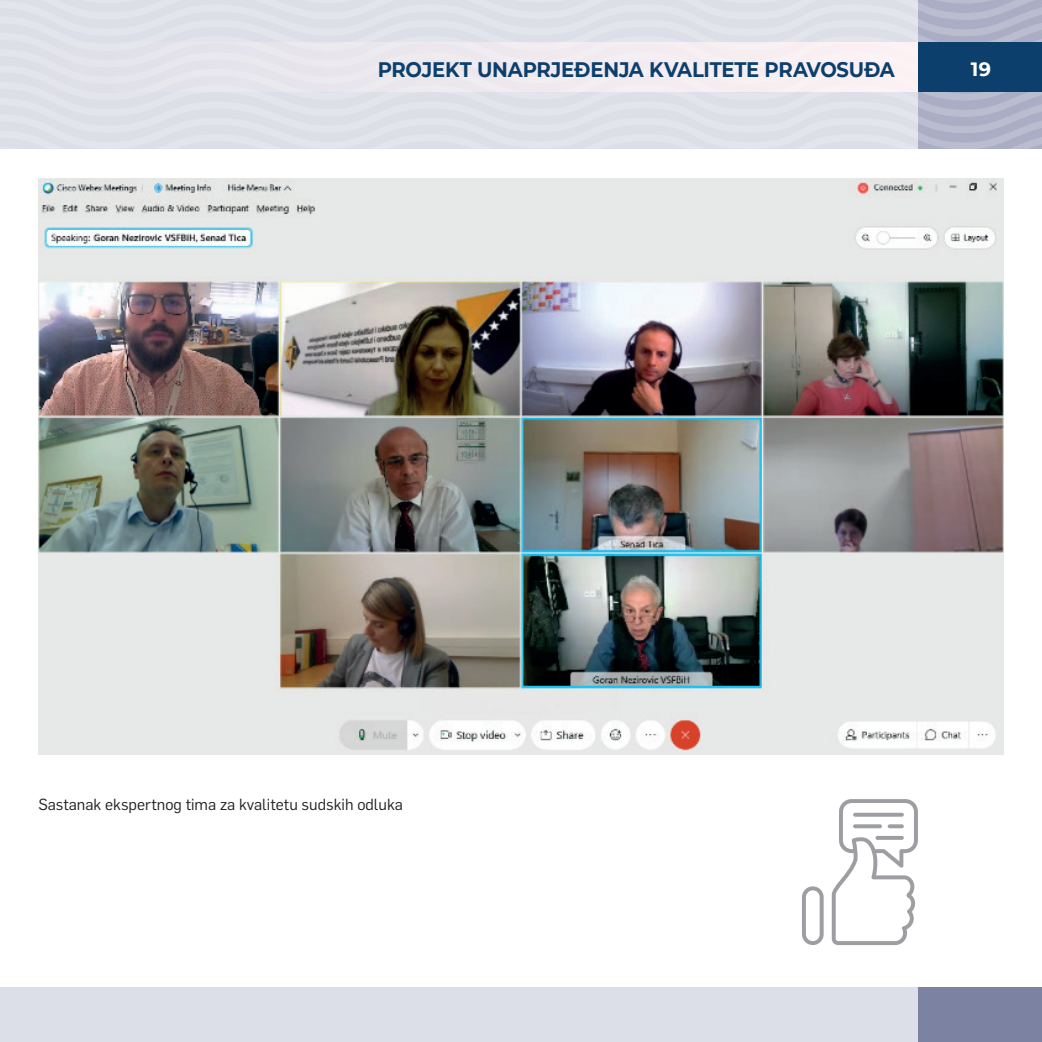
<style>
.page{position:relative;width:1042px;height:1042px;background:#fff}
.page>*{position:absolute;margin:0;border:0;box-sizing:border-box;transform-origin:0 0}
.t1{font:700 21px "Montserrat";letter-spacing:-.01em;color:#0c3f6c;scale:.93 1}
.t2{font:700 19.25px "Montserrat";color:#fff}
.t3{font:15.75px "Flama";color:#231f20}
</style>
<div class="page">
<div style="left:0;top:987px;width:1042px;height:55px;background:#dddfe8"></div>
<div style="left:918px;top:987px;width:124px;height:55px;background:#7c83a2"></div>
<img style="left:38px;top:178px;width:965px;height:576px">
<svg style="left:832px;top:799px;width:86px;height:146px"></svg>
<svg style="left:802px;top:886px;width:21px;height:59px"></svg>
<svg style="left:0;top:0;width:1042px;height:149px;background:#d7d9e3"></svg>
<h1 class="t1" style="left:378px;top:55px;width:557px">PROJEKT UNAPRJEĐENJA KVALITETE PRAVOSUĐA</h1>
<p class="t2" style="left:971px;top:56px;width:22px">19</p>
<p class="t3" style="left:38px;top:794px;width:366px">Sastanak ekspertnog tima za kvalitetu sudskih odluka</p>
</div>
